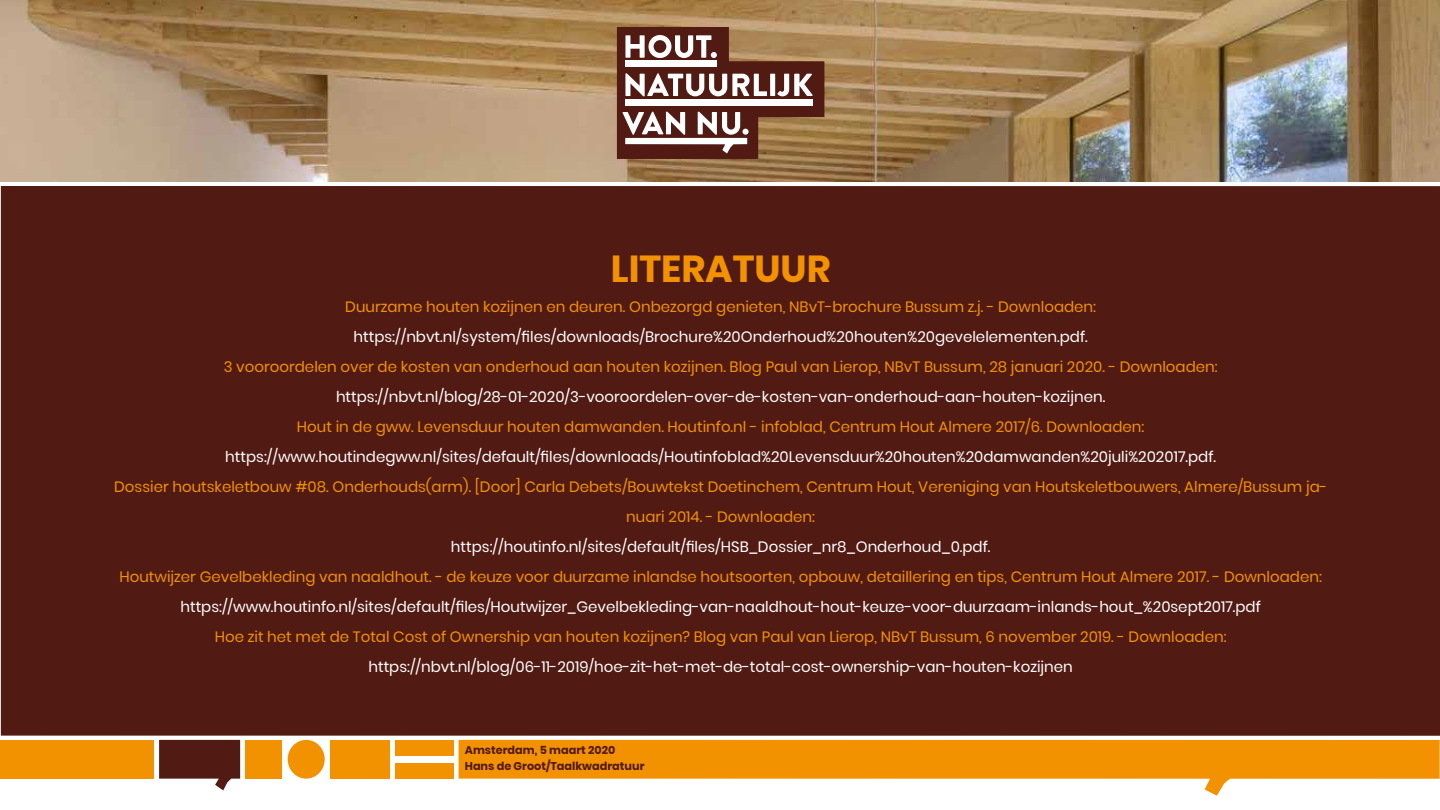
<style>
.page{position:relative;width:1440px;height:810px;background:#fff}
.page>*{position:absolute;margin:0;border:0;box-sizing:border-box;transform-origin:0 0}
.t1{font:700 37.5px "Poppins";color:#f39200}
.t2{font:15px/30px "Poppins";color:#f39200;text-align:center}
.t3{font:15px "Poppins";color:#fff}
.t4{font:700 11.25px/16.5px "Poppins";color:#511a13}
</style>
<div class="page">
<img style="left:1px;top:0;width:1439px;height:182px">
<div style="left:1px;top:186px;width:1439px;height:550px;background:#511a13"></div>
<svg style="left:617px;top:27px;width:207px;height:132px"></svg>
<div style="left:459px;top:740px;width:981px;height:39px;background:#f39200"></div>
<div style="left:1px;top:740px;width:153px;height:39px;background:#f39200"></div>
<svg style="left:1205px;top:778px;width:26px;height:18px"></svg>
<svg style="left:159px;top:740px;width:81px;height:50px"></svg>
<div style="left:245px;top:740px;width:37px;height:39px;background:#f39200"></div>
<div style="left:330px;top:740px;width:60px;height:39px;background:#f39200"></div>
<div style="left:395px;top:763px;width:59px;height:16px;background:#f39200"></div>
<div style="left:395px;top:740px;width:59px;height:16px;background:#f39200"></div>
<div style="left:288px;top:740px;width:37px;height:39px;background:#f39200;border-radius:50%"></div>
<h1 class="t1" style="left:611px;top:247px;width:221px">LITERATUUR</h1>
<p class="t2" style="left:345px;top:292px;width:752px">Duurzame houten kozijnen en deuren. Onbezorgd genieten, NBvT-brochure Bussum z.j. - Downloaden:</p>
<p class="t3" style="left:354px;top:328px;width:736px">https://nbvt.nl/system/files/downloads/Brochure%20Onderhoud%20houten%20gevelelementen.pdf.</p>
<p class="t2" style="left:224px;top:352px;width:995px">3 vooroordelen over de kosten van onderhoud aan houten kozijnen. Blog Paul van Lierop, NBvT Bussum, 28 januari 2020. - Downloaden:</p>
<p class="t3" style="left:336px;top:388px;width:771px">https://nbvt.nl/blog/28-01-2020/3-vooroordelen-over-de-kosten-van-onderhoud-aan-houten-kozijnen.</p>
<p class="t2" style="left:297px;top:412px;width:849px">Hout in de gww. Levensduur houten damwanden. Houtinfo.nl - infoblad, Centrum Hout Almere 2017/6. Downloaden:</p>
<p class="t3" style="left:225px;top:448px;width:992px">https://www.houtindegww.nl/sites/default/files/downloads/Houtinfoblad%20Levensduur%20houten%20damwanden%20juli%202017.pdf.</p>
<p class="t2" style="left:114px;top:472px;width:1215px">Dossier houtskeletbouw #08. Onderhouds(arm). [Door] Carla Debets/Bouwtekst Doetinchem, Centrum Hout, Vereniging van Houtskeletbouwers, Almere/Bussum ja&shy;nuari 2014. - Downloaden:</p>
<p class="t3" style="left:451px;top:538px;width:541px">https://houtinfo.nl/sites/default/files/HSB_Dossier_nr8_Onderhoud_0.pdf.</p>
<p class="t2" style="left:119px;top:562px;width:1204px">Houtwijzer Gevelbekleding van naaldhout. - de keuze voor duurzame inlandse houtsoorten, opbouw, detaillering en tips, Centrum Hout Almere 2017. - Downloaden:</p>
<p class="t3" style="left:180px;top:598px;width:1082px">https://www.houtinfo.nl/sites/default/files/Houtwijzer_Gevelbekleding-van-naaldhout-hout-keuze-voor-duurzaam-inlands-hout_%20sept2017.pdf</p>
<p class="t2" style="left:215px;top:622px;width:1013px">Hoe zit het met de Total Cost of Ownership van houten kozijnen? Blog van Paul van Lierop, NBvT Bussum, 6 november 2019. - Downloaden:</p>
<p class="t3" style="left:368px;top:658px;width:706px">https://nbvt.nl/blog/06-11-2019/hoe-zit-het-met-de-total-cost-ownership-van-houten-kozijnen</p>
<p class="t4" style="left:465px;top:742px;width:181px">Amsterdam, 5 maart 2020<br>Hans de Groot/Taalkwadratuur</p>
</div>
